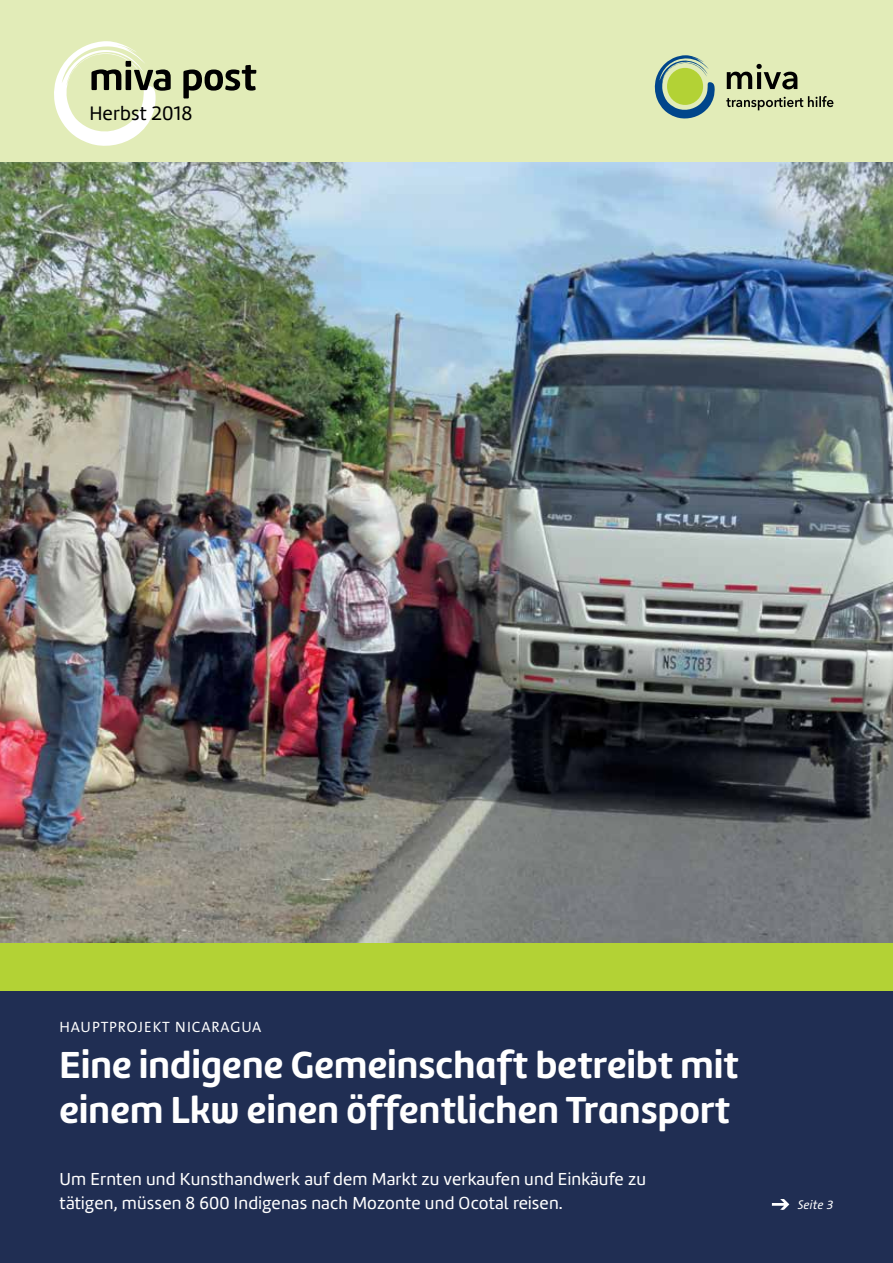
<style>
.page{position:relative;width:893px;height:1263px;background:#fff}
.page>*{position:absolute;margin:0;border:0;box-sizing:border-box;transform-origin:0 0}
.t1{font:39px/44.2px "Marine Rounded UP Bold";letter-spacing:.005em;color:#fff}
.t2{font:20.25px "Marine Rounded Regular";letter-spacing:.01em;color:#000}
.t3{font:18px/24px "Marine Rounded Regular";letter-spacing:.01em;color:#fff}
.t4{font:15px "The Sans Office LF";letter-spacing:.06em;color:#fff}
.t5{font:italic 12.75px "The Sans Office LF";color:#fff}
</style>
<div class="page">
<img style="left:0;top:162px;width:893px;height:781px">
<div style="left:0;top:991px;width:893px;height:272px;background:#202e53"></div>
<div style="left:0;top:943px;width:893px;height:48px;background:#b3d235"></div>
<div style="left:0;top:0;width:893px;height:162px;background:#e2ecb8"></div>
<svg style="left:771px;top:1199px;width:19px;height:11px"></svg>
<svg style="left:654px;top:55px;width:61px;height:64px"></svg>
<div style="left:667px;top:68px;width:36px;height:37px;background:#b3d235;border-radius:50%"></div>
<svg style="left:727px;top:64px;width:70px;height:25px"></svg>
<svg style="left:726px;top:96px;width:107px;height:14px"></svg>
<svg style="left:54px;top:41px;width:202px;height:105px"></svg>
<p class="t2" style="left:89px;top:100px;width:105px">Herbst 2018</p>
<p class="t4" style="left:60px;top:1017px;width:203px">HAUPTPROJEKT NICARAGUA</p>
<h1 class="t1" style="left:60px;top:1043px;width:681px">Eine indigene Gemeinschaft betreibt mit einem Lkw einen öffentlichen Transport</h1>
<p class="t3" style="left:60px;top:1166px;width:588px">Um Ernten und Kunsthandwerk auf dem Markt zu verkaufen und Einkäufe zu tätigen, müssen 8 600 Indigenas nach Mozonte und Ocotal reisen.</p>
<p class="t5" style="left:798px;top:1196px;width:37px">Seite 3</p>
</div>
